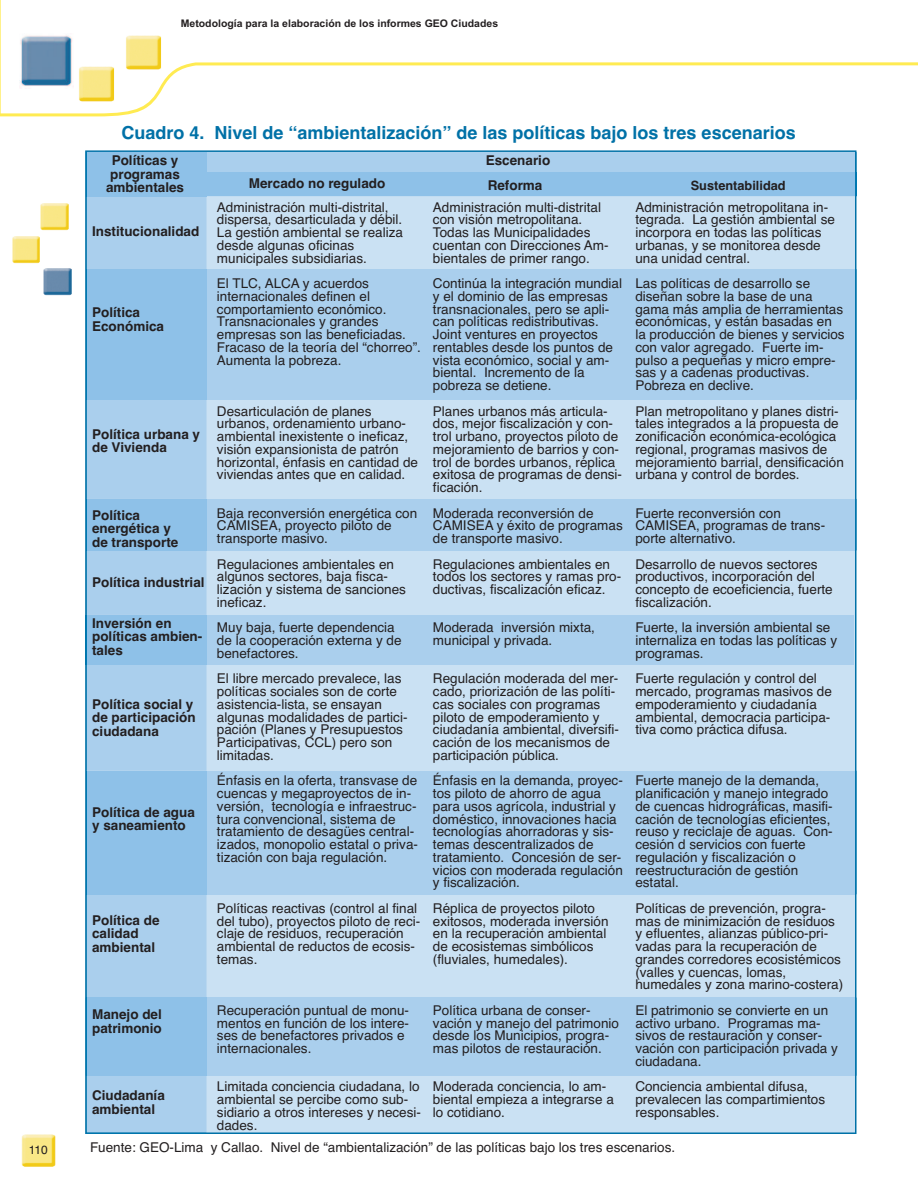
<style>
.page{position:relative;width:918px;height:1188px;background:#fff}
.page>*{position:absolute;margin:0;border:0;box-sizing:border-box;transform-origin:0 0}
.t1{font:700 18px "Helvetica";color:#0071a7}
.t2{font:13.5px/12.8px "Helvetica";color:#231f20}
.t3{font:700 13.5px/13.5px "Helvetica";color:#231f20}
.t4{font:700 12.75px "Helvetica";color:#231f20}
.t5{font:12px "Helvetica";color:#231f20}
.t6{font:700 10.5px "Arial";color:#231f20}
</style>
<div class="page">
<svg style="left:0;top:0;width:918px;height:116px"></svg>
<img style="left:21px;top:1134px;width:35px;height:33px">
<img style="left:19px;top:34px;width:55px;height:55px">
<img style="left:43px;top:268px;width:29px;height:28px">
<div style="left:78px;top:65px;width:43px;height:39px;background:#fff"></div>
<img style="left:79px;top:66px;width:36px;height:36px">
<img style="left:12px;top:236px;width:28px;height:28px">
<img style="left:40px;top:203px;width:29px;height:28px">
<img style="left:125px;top:33px;width:39px;height:38px">
<div style="left:87px;top:152px;width:768px;height:980px;background:#cae1f3"></div>
<div style="left:86px;top:197px;width:121px;height:937px;background:#aacfed"></div>
<svg style="left:86px;top:152px;width:770px;height:45px;background:#99c6e9"></svg>
<div style="left:207px;top:269px;width:648px;height:131px;background:#aacfed"></div>
<hr style="left:855px;top:269px;width:1px;height:131px;background:#0075ac">
<div style="left:87px;top:269px;width:120px;height:131px;background:#8ec1e8"></div>
<hr style="left:86px;top:269px;width:1px;height:131px;background:#0078b1">
<div style="left:207px;top:499px;width:648px;height:51px;background:#aacfed"></div>
<hr style="left:855px;top:499px;width:1px;height:51px;background:#0075ac">
<div style="left:87px;top:499px;width:120px;height:51px;background:#8ec1e8"></div>
<hr style="left:86px;top:499px;width:1px;height:51px;background:#0078b1">
<div style="left:207px;top:615px;width:647px;height:49px;background:#aacfed"></div>
<div style="left:87px;top:615px;width:120px;height:49px;background:#8ec1e8"></div>
<hr style="left:86px;top:615px;width:1px;height:49px;background:#0078b1">
<div style="left:207px;top:771px;width:648px;height:123px;background:#aacfed"></div>
<hr style="left:855px;top:771px;width:1px;height:123px;background:#0075ac">
<div style="left:87px;top:771px;width:120px;height:123px;background:#8ec1e8"></div>
<hr style="left:86px;top:771px;width:1px;height:123px;background:#0078b1">
<div style="left:207px;top:998px;width:648px;height:78px;background:#aacfed"></div>
<hr style="left:855px;top:998px;width:1px;height:78px;background:#0075ac">
<div style="left:87px;top:998px;width:120px;height:78px;background:#8ec1e8"></div>
<hr style="left:86px;top:998px;width:1px;height:78px;background:#0078b1">
<p class="t5" style="left:29px;top:1143px;width:21px">110</p>
<p class="t6" style="left:181px;top:18px;width:319px">Metodología para la elaboración de los informes GEO Ciudades</p>
<h1 class="t1" style="left:122px;top:122px;width:676px">Cuadro 4. Nivel de “ambientalización” de las políticas bajo los tres escenarios</h1>
<p class="t3" style="left:106px;top:154px;width:80px;text-align:center">Políticas y programas ambientales</p>
<p class="t3" style="left:92px;top:225px;width:109px">Institucionalidad</p>
<p class="t3" style="left:92px;top:306px;width:74px">Política<br>Económica</p>
<p class="t3" style="left:92px;top:427px;width:110px">Política urbana y de Vivienda</p>
<p class="t3" style="left:92px;top:508px;width:88px">Política energética y de transporte</p>
<p class="t3" style="left:92px;top:576px;width:114px">Política industrial</p>
<p class="t3" style="left:92px;top:616px;width:112px">Inversión en políticas ambien&shy;tales</p>
<p class="t3" style="left:92px;top:697px;width:105px">Política social y de participación ciudadana</p>
<p class="t3" style="left:92px;top:805px;width:104px">Política de agua y saneamiento</p>
<p class="t3" style="left:92px;top:913px;width:69px">Política de calidad ambiental</p>
<p class="t3" style="left:92px;top:1008px;width:71px">Manejo del patrimonio</p>
<p class="t3" style="left:92px;top:1089px;width:74px">Ciudadanía ambiental</p>
<p class="t3" style="left:249px;top:177px;width:138px">Mercado no regulado</p>
<p class="t2" style="left:217px;top:201px;width:188px">Administración multi-distrital, dispersa, desarticulada y débil.<br>La gestión ambiental se realiza desde algunas oficinas municipales subsidiarias.</p>
<p class="t2" style="left:217px;top:277px;width:206px">El TLC, ALCA y acuerdos internacionales definen el comportamiento económico.<br>Transnacionales y grandes empresas son las beneficiadas.<br>Fracaso de la teoría del “chorreo”.<br>Aumenta la pobreza.</p>
<p class="t2" style="left:217px;top:405px;width:203px">Desarticulación de planes urbanos, ordenamiento urbano&shy;ambiental inexistente o ineficaz, visión expansionista de patrón horizontal, énfasis en cantidad de viviendas antes que en calidad.</p>
<p class="t2" style="left:217px;top:507px;width:202px">Baja reconversión energética con<br>CAMISEA, proyecto piloto de transporte masivo.</p>
<p class="t2" style="left:217px;top:558px;width:191px">Regulaciones ambientales en algunos sectores, baja fisca&shy;lización y sistema de sanciones ineficaz.</p>
<p class="t2" style="left:217px;top:621px;width:186px">Muy baja, fuerte dependencia de la cooperación externa y de benefactores.</p>
<p class="t2" style="left:217px;top:672px;width:192px">El libre mercado prevalece, las políticas sociales son de corte asistencia-lista, se ensayan algunas modalidades de partici&shy;pación (Planes y Presupuestos<br>Participativas, CCL) pero son limitadas.</p>
<p class="t2" style="left:217px;top:774px;width:203px">Énfasis en la oferta, transvase de cuencas y megaproyectos de in&shy;versión, tecnología e infraestruc&shy;tura convencional, sistema de tratamiento de desagües central&shy;izados, monopolio estatal o priva&shy;tización con baja regulación.</p>
<p class="t2" style="left:217px;top:902px;width:205px">Políticas reactivas (control al final del tubo), proyectos piloto de reci&shy;claje de residuos, recuperación ambiental de reductos de ecosis&shy;temas.</p>
<p class="t2" style="left:217px;top:1004px;width:194px">Recuperación puntual de monu&shy;mentos en función de los intere&shy;ses de benefactores privados e internacionales.</p>
<p class="t2" style="left:217px;top:1080px;width:206px">Limitada conciencia ciudadana, lo ambiental se percibe como sub&shy;sidiario a otros intereses y necesi&shy;dades.</p>
<p class="t3" style="left:486px;top:154px;width:66px">Escenario</p>
<p class="t3" style="left:488px;top:179px;width:56px">Reforma</p>
<p class="t2" style="left:433px;top:201px;width:177px">Administración multi-distrital con visión metropolitana.<br>Todas las Municipalidades cuentan con Direcciones Am&shy;bientales de primer rango.</p>
<p class="t2" style="left:433px;top:277px;width:191px">Continúa la integración mundial y el dominio de las empresas transnacionales, pero se apli&shy;can políticas redistributivas.<br>Joint ventures en proyectos rentables desde los puntos de vista económico, social y am&shy;biental. Incremento de la pobreza se detiene.</p>
<p class="t2" style="left:433px;top:405px;width:191px">Planes urbanos más articula&shy;dos, mejor fiscalización y con&shy;trol urbano, proyectos piloto de mejoramiento de barrios y con&shy;trol de bordes urbanos, réplica exitosa de programas de densi&shy;ficación.</p>
<p class="t2" style="left:433px;top:507px;width:191px">Moderada reconversión de<br>CAMISEA y éxito de programas de transporte masivo.</p>
<p class="t2" style="left:433px;top:558px;width:190px">Regulaciones ambientales en todos los sectores y ramas pro&shy;ductivas, fiscalización eficaz.</p>
<p class="t2" style="left:433px;top:621px;width:164px">Moderada inversión mixta, municipal y privada.</p>
<p class="t2" style="left:433px;top:672px;width:188px">Regulación moderada del mer&shy;cado, priorización de las políti&shy;cas sociales con programas piloto de empoderamiento y ciudadanía ambiental, diversifi&shy;cación de los mecanismos de participación pública.</p>
<p class="t2" style="left:433px;top:774px;width:191px">Énfasis en la demanda, proyec&shy;tos piloto de ahorro de agua para usos agrícola, industrial y doméstico, innovaciones hacia tecnologías ahorradoras y sis&shy;temas descentralizados de tratamiento. Concesión de ser&shy;vicios con moderada regulación y fiscalización.</p>
<p class="t2" style="left:433px;top:902px;width:177px">Réplica de proyectos piloto exitosos, moderada inversión en la recuperación ambiental de ecosistemas simbólicos (fluviales, humedales).</p>
<p class="t2" style="left:433px;top:1004px;width:188px">Política urbana de conser&shy;vación y manejo del patrimonio desde los Municipios, progra&shy;mas pilotos de restauración.</p>
<p class="t2" style="left:433px;top:1080px;width:182px">Moderada conciencia, lo am&shy;biental empieza a integrarse a lo cotidiano.</p>
<p class="t4" style="left:691px;top:178px;width:96px">Sustentabilidad</p>
<p class="t2" style="left:635px;top:201px;width:201px">Administración metropolitana in&shy;tegrada. La gestión ambiental se incorpora en todas las políticas urbanas, y se monitorea desde una unidad central.</p>
<p class="t2" style="left:635px;top:277px;width:211px">Las políticas de desarrollo se diseñan sobre la base de una gama más amplia de herramientas económicas, y están basadas en la producción de bienes y servicios con valor agregado. Fuerte im&shy;pulso a pequeñas y micro empre&shy;sas y a cadenas productivas.<br>Pobreza en declive.</p>
<p class="t2" style="left:635px;top:405px;width:210px">Plan metropolitano y planes distri&shy;tales integrados a la propuesta de zonificación económica-ecológica regional, programas masivos de mejoramiento barrial, densificación urbana y control de bordes.</p>
<p class="t2" style="left:635px;top:507px;width:191px">Fuerte reconversión con<br>CAMISEA, programas de trans&shy;porte alternativo.</p>
<p class="t2" style="left:635px;top:558px;width:199px">Desarrollo de nuevos sectores productivos, incorporación del concepto de ecoeficiencia, fuerte fiscalización.</p>
<p class="t2" style="left:635px;top:621px;width:203px">Fuerte, la inversión ambiental se internaliza en todas las políticas y programas.</p>
<p class="t2" style="left:635px;top:672px;width:198px">Fuerte regulación y control del mercado, programas masivos de empoderamiento y ciudadanía ambiental, democracia participa&shy;tiva como práctica difusa.</p>
<p class="t2" style="left:635px;top:774px;width:199px">Fuerte manejo de la demanda, planificación y manejo integrado de cuencas hidrográficas, masifi&shy;cación de tecnologías eficientes, reuso y reciclaje de aguas. Con&shy;cesión d servicios con fuerte regulación y fiscalización o reestructuración de gestión estatal.</p>
<p class="t2" style="left:635px;top:902px;width:209px">Políticas de prevención, progra&shy;mas de minimización de residuos y efluentes, alianzas público-pri&shy;vadas para la recuperación de grandes corredores ecosistémicos (valles y cuencas, lomas, humedales y zona marino-costera)</p>
<p class="t2" style="left:635px;top:1004px;width:204px">El patrimonio se convierte en un activo urbano. Programas ma&shy;sivos de restauración y conser&shy;vación con participación privada y ciudadana.</p>
<p class="t2" style="left:635px;top:1080px;width:191px">Conciencia ambiental difusa, prevalecen las compartimientos responsables.</p>
<p class="t2" style="left:90px;top:1141px;width:587px">Fuente: GEO-Lima y Callao. Nivel de “ambientalización” de las políticas bajo los tres escenarios.</p>
</div>
